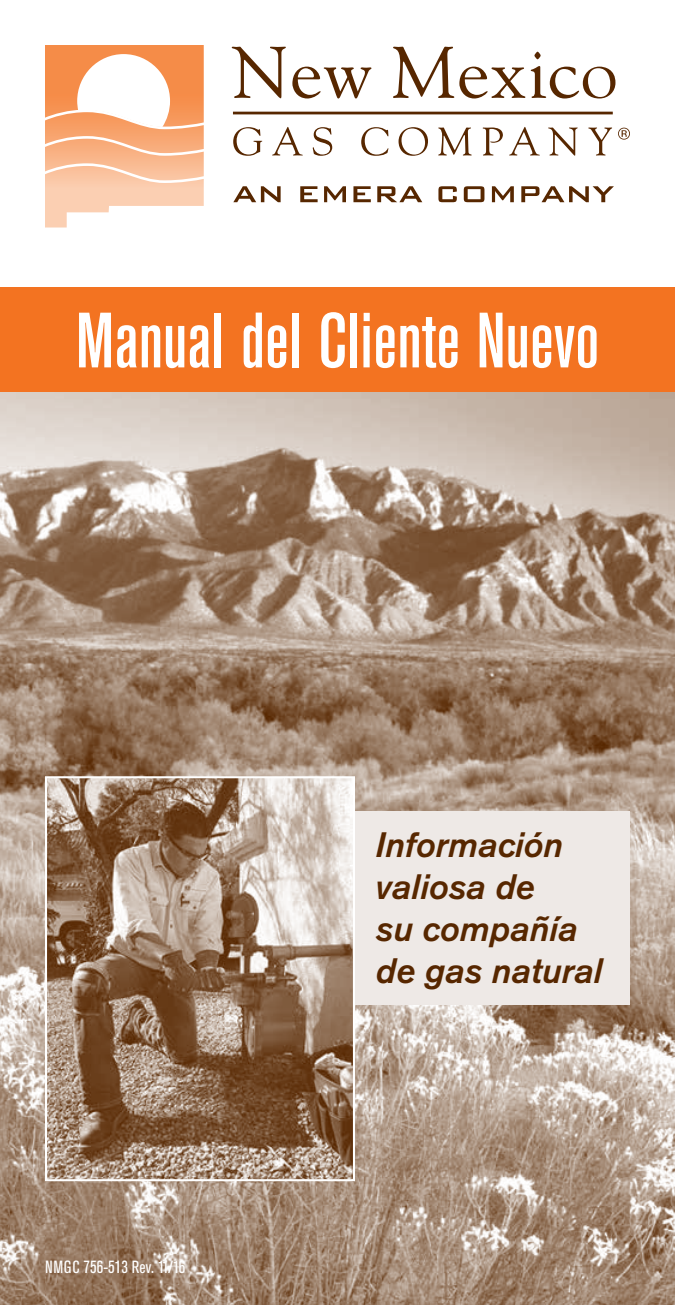
<style>
.page{position:relative;width:675px;height:1305px;background:#fff}
.page>*{position:absolute;margin:0;border:0;box-sizing:border-box;transform-origin:0 0}
.t1{font:500 condensed 77.5px "Akzidenz Grotesk BE";color:#fff}
.t2{font:italic 500 35px/42px "Akzidenz Grotesk BE";color:#572700}
.t3{font:condensed 17.5px "Akzidenz Grotesk BE";color:#fff}
</style>
<div class="page">
<div style="left:0;top:287px;width:675px;height:112px;background:#f37321"></div>
<img style="left:0;top:393px;width:675px;height:912px">
<div style="left:216px;top:812px;width:413px;height:193px;background:#eee9e6"></div>
<img style="left:48px;top:779px;width:304px;height:399px">
<div style="left:45px;top:776px;width:310px;height:405px;border:2px solid #fff"></div>
<svg style="left:618px;top:128px;width:12px;height:12px"></svg>
<svg style="left:232px;top:46px;width:54px;height:52px"></svg>
<svg style="left:292px;top:67px;width:79px;height:32px"></svg>
<svg style="left:393px;top:46px;width:132px;height:53px"></svg>
<svg style="left:531px;top:52px;width:84px;height:47px"></svg>
<svg style="left:233px;top:127px;width:29px;height:29px"></svg>
<svg style="left:272px;top:127px;width:31px;height:29px"></svg>
<svg style="left:313px;top:127px;width:19px;height:29px"></svg>
<svg style="left:361px;top:127px;width:28px;height:29px"></svg>
<svg style="left:399px;top:127px;width:29px;height:29px"></svg>
<svg style="left:438px;top:127px;width:34px;height:29px"></svg>
<svg style="left:483px;top:127px;width:20px;height:29px"></svg>
<svg style="left:509px;top:127px;width:31px;height:29px"></svg>
<svg style="left:548px;top:127px;width:30px;height:29px"></svg>
<svg style="left:588px;top:128px;width:24px;height:28px"></svg>
<hr style="left:233px;top:112px;width:380px;height:2px;background:#572700">
<svg style="left:233px;top:186px;width:48px;height:16px"></svg>
<svg style="left:300px;top:186px;width:18px;height:16px"></svg>
<svg style="left:324px;top:186px;width:22px;height:16px"></svg>
<svg style="left:353px;top:186px;width:18px;height:16px"></svg>
<svg style="left:377px;top:186px;width:45px;height:16px"></svg>
<svg style="left:438px;top:186px;width:19px;height:16px"></svg>
<svg style="left:464px;top:186px;width:20px;height:16px"></svg>
<svg style="left:492px;top:186px;width:22px;height:16px"></svg>
<svg style="left:521px;top:186px;width:93px;height:16px"></svg>
<svg style="left:45px;top:45px;width:159px;height:183px"></svg>
<h1 class="t1" style="left:76px;top:298px;width:525px">Manual del Cliente Nuevo</h1>
<p class="t3" style="left:45px;top:1257px;width:142px">NMGC 756-513 Rev. 11/16</p>
<p class="t2" style="left:376px;top:824px;width:228px">Información valiosa de<br>su compañía de gas natural</p>
</div>
